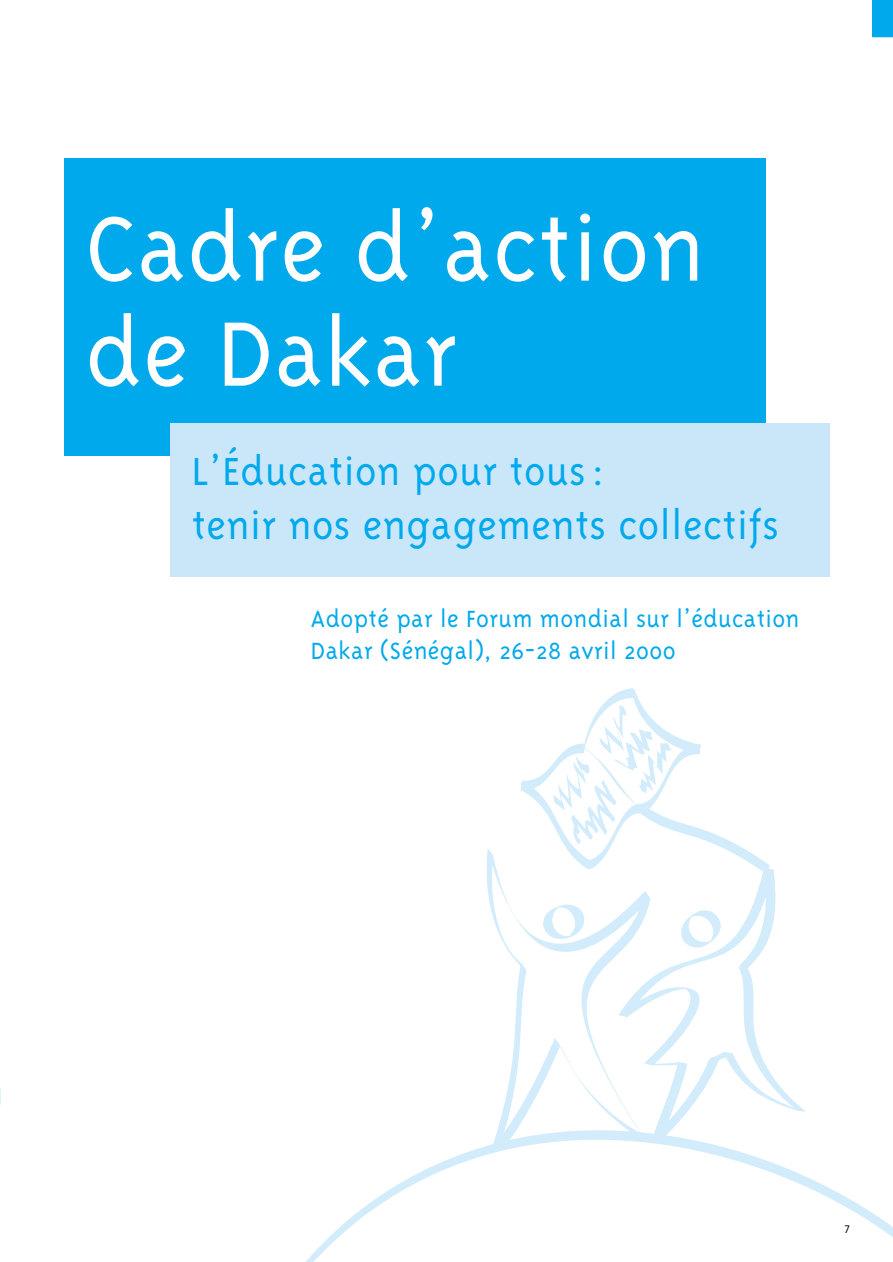
<style>
.page{position:relative;width:893px;height:1262px;background:#fff}
.page>*{position:absolute;margin:0;border:0;box-sizing:border-box;transform-origin:0 0}
.t1{font:300 105px/105px "Triplex";letter-spacing:.015em;color:#fff}
.t2{font:300 45px/54px "Triplex";letter-spacing:.015em;color:#00a9ec}
.t3{font:300 27px/32.4px "Triplex";letter-spacing:.015em;color:#00a9ec}
.t4{font:12px "Rotis Sans Serif";color:#000}
</style>
<div class="page">
<div style="left:872px;top:0;width:20px;height:37px;background:#00a9ec"></div>
<div style="left:64px;top:158px;width:702px;height:298px;background:#00a9ec"></div>
<div style="left:170px;top:424px;width:660px;height:153px;background:#cae7fa"></div>
<svg style="left:486px;top:849px;width:132px;height:119px"></svg>
<svg style="left:618px;top:869px;width:158px;height:99px"></svg>
<svg style="left:520px;top:688px;width:250px;height:186px"></svg>
<svg style="left:498px;top:968px;width:308px;height:160px"></svg>
<svg style="left:306px;top:1128px;width:586px;height:133px"></svg>
<svg style="left:0;top:1088px;width:1px;height:17px"></svg>
<h1 class="t1" style="left:85px;top:203px;width:620px">Cadre d’action de Dakar</h1>
<h2 class="t2" style="left:192px;top:447px;width:588px">L’Éducation pour tous :<br>tenir nos engagements collectifs</h2>
<p class="t3" style="left:311px;top:604px;width:490px">Adopté par le Forum mondial sur l’éducation<br>Dakar (Sénégal), 26-28 avril 2000</p>
<p class="t4" style="left:844px;top:1224px;width:7px">7</p>
</div>
